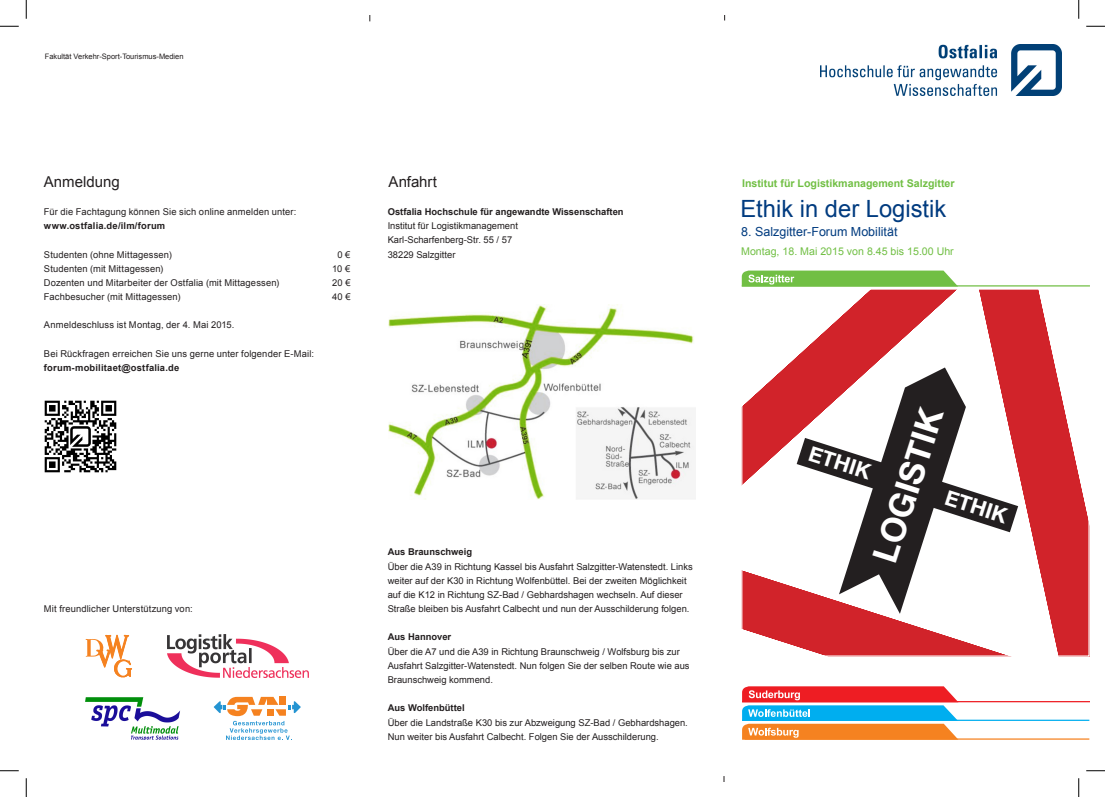
<style>
.page{position:relative;width:1105px;height:797px;background:#fff}
.page>*{position:absolute;margin:0;border:0;box-sizing:border-box;transform-origin:0 0}
.t1{font:700 34.12px "Helvetica Neue";color:#fff}
.t2{font:23.75px "Arial";color:#013b7f}
.t3{font:700 21.25px "Helvetica Neue";color:#fff}
.t4{font:15px "Arial";color:#231f20}
.t5{font:12.5px "Arial";color:#013b7f}
.t6{font:700 10.62px "Arial";color:#71bf44}
.t7{font:10.62px "Arial";color:#71bf44}
.t8{font:9.38px/14.1px "Arial";color:#231f20}
.t9{font:700 9.38px "Arial";color:#231f20}
.t10{font:700 9.38px "Arial";letter-spacing:.02em;color:#231f20}
.t11{font:7.5px "Arial";color:#231f20}
</style>
<div class="page">
<svg style="left:1060px;top:390px;width:27px;height:264px;fill:#d1232a"></svg>
<svg style="left:743px;top:290px;width:317px;height:364px;fill:#d1232a"></svg>
<svg style="left:797px;top:367px;width:221px;height:247px"></svg>
<div style="left:741px;top:288px;width:348px;height:368px;border:1px solid #fff"></div>
<hr style="left:742px;top:701px;width:347px;height:1px;background:#ee1d23">
<hr style="left:745px;top:738px;width:344px;height:1px;background:#f58220">
<hr style="left:742px;top:719px;width:347px;height:2px;background:#00aeef">
<svg style="left:742px;top:686px;width:216px;height:53px"></svg>
<hr style="left:742px;top:285px;width:347px;height:1px;background:#71bf44">
<svg style="left:742px;top:270px;width:216px;height:16px;background:#82c65a"></svg>
<img style="left:821px;top:45px;width:241px;height:50px">
<img style="left:44px;top:400px;width:73px;height:73px">
<svg style="left:86px;top:634px;width:46px;height:44px"></svg>
<img style="left:168px;top:635px;width:141px;height:42px">
<img style="left:85px;top:697px;width:95px;height:42px">
<svg style="left:213px;top:697px;width:88px;height:43px"></svg>
<img style="left:389px;top:304px;width:306px;height:195px">
<svg style="left:0;top:25px;width:19px;height:2px"></svg>
<svg style="left:1086px;top:25px;width:19px;height:2px"></svg>
<svg style="left:0;top:770px;width:19px;height:1px"></svg>
<svg style="left:1086px;top:770px;width:19px;height:1px"></svg>
<svg style="left:25px;top:0;width:2px;height:19px"></svg>
<svg style="left:25px;top:778px;width:2px;height:19px"></svg>
<svg style="left:1078px;top:0;width:1px;height:19px"></svg>
<svg style="left:1078px;top:778px;width:1px;height:19px"></svg>
<p class="t11" style="left:45px;top:51px;width:140px">Fakultät Verkehr-Sport-Tourismus-Medien</p>
<h3 class="t4" style="left:44px;top:171px;width:77px">Anmeldung</h3>
<h3 class="t4" style="left:389px;top:171px;width:50px">Anfahrt</h3>
<p class="t8" style="left:44px;top:205px;width:254px">Für die Fachtagung können Sie sich online anmelden unter:</p>
<p class="t10" style="left:44px;top:220px;width:123px">www.ostfalia.de/ilm/forum</p>
<p class="t8" style="left:44px;top:247px;width:129px">Studenten (ohne Mittagessen)</p>
<p class="t8" style="left:337px;top:247px;width:15px">0 €</p>
<p class="t8" style="left:44px;top:261px;width:121px">Studenten (mit Mittagessen)</p>
<p class="t8" style="left:332px;top:261px;width:20px">10 €</p>
<p class="t8" style="left:44px;top:276px;width:237px">Dozenten und Mitarbeiter der Ostfalia (mit Mittagessen)</p>
<p class="t8" style="left:332px;top:276px;width:20px">20 €</p>
<p class="t8" style="left:44px;top:290px;width:138px">Fachbesucher (mit Mittagessen)</p>
<p class="t8" style="left:332px;top:290px;width:20px">40 €</p>
<p class="t8" style="left:44px;top:318px;width:192px">Anmeldeschluss ist Montag, der 4. Mai 2015.</p>
<p class="t8" style="left:44px;top:346px;width:272px">Bei Rückfragen erreichen Sie uns gerne unter folgender E-Mail:</p>
<p class="t10" style="left:44px;top:361px;width:137px">forum-mobilitaet@ostfalia.de</p>
<p class="t6" style="left:742px;top:176px;width:214px">Institut für Logistikmanagement Salzgitter</p>
<p class="t9" style="left:388px;top:205px;width:237px">Ostfalia Hochschule für angewandte Wissenschaften</p>
<h2 class="t2" style="left:740px;top:193px;width:207px">Ethik in der Logistik</h2>
<p class="t8" style="left:388px;top:219px;width:132px">Institut für Logistikmanagement<br>Karl-Scharfenberg-Str. 55 / 57<br>38229 Salzgitter</p>
<h3 class="t5" style="left:741px;top:224px;width:158px">8. Salzgitter-Forum Mobilität</h3>
<p class="t7" style="left:741px;top:244px;width:214px">Montag, 18. Mai 2015 von 8.45 bis 15.00 Uhr</p>
<p class="t8" style="left:44px;top:602px;width:150px">Mit freundlicher Unterstützung von:</p>
<p class="t9" style="left:388px;top:546px;width:86px">Aus Braunschweig</p>
<p class="t8" style="left:388px;top:559px;width:307px">Über die A39 in Richtung Kassel bis Ausfahrt Salzgitter-Watenstedt. Links weiter auf der K30 in Richtung Wolfenbüttel. Bei der zweiten Möglichkeit auf die K12 in Richtung SZ-Bad / Gebhardshagen wechseln. Auf dieser Straße bleiben bis Ausfahrt Calbecht und nun der Ausschilderung folgen.</p>
<p class="t9" style="left:388px;top:631px;width:65px">Aus Hannover</p>
<p class="t8" style="left:388px;top:644px;width:303px">Über die A7 und die A39 in Richtung Braunschweig / Wolfsburg bis zur<br>Ausfahrt Salzgitter-Watenstedt. Nun folgen Sie der selben Route wie aus<br>Braunschweig kommend.</p>
<p class="t9" style="left:388px;top:701px;width:78px">Aus Wolfenbüttel</p>
<p class="t8" style="left:388px;top:715px;width:302px">Über die Landstraße K30 bis zur Abzweigung SZ-Bad / Gebhardshagen.<br>Nun weiter bis Ausfahrt Calbecht. Folgen Sie der Ausschilderung.</p>
<h1 class="t1" style="left:858px;top:553px;width:162px;rotate:-72deg">LOGISTIK</h1>
<h3 class="t3" style="left:814px;top:437px;width:66px;rotate:18deg">ETHIK</h3>
<h3 class="t3" style="left:951px;top:480px;width:66px;rotate:18deg">ETHIK</h3>
</div>
